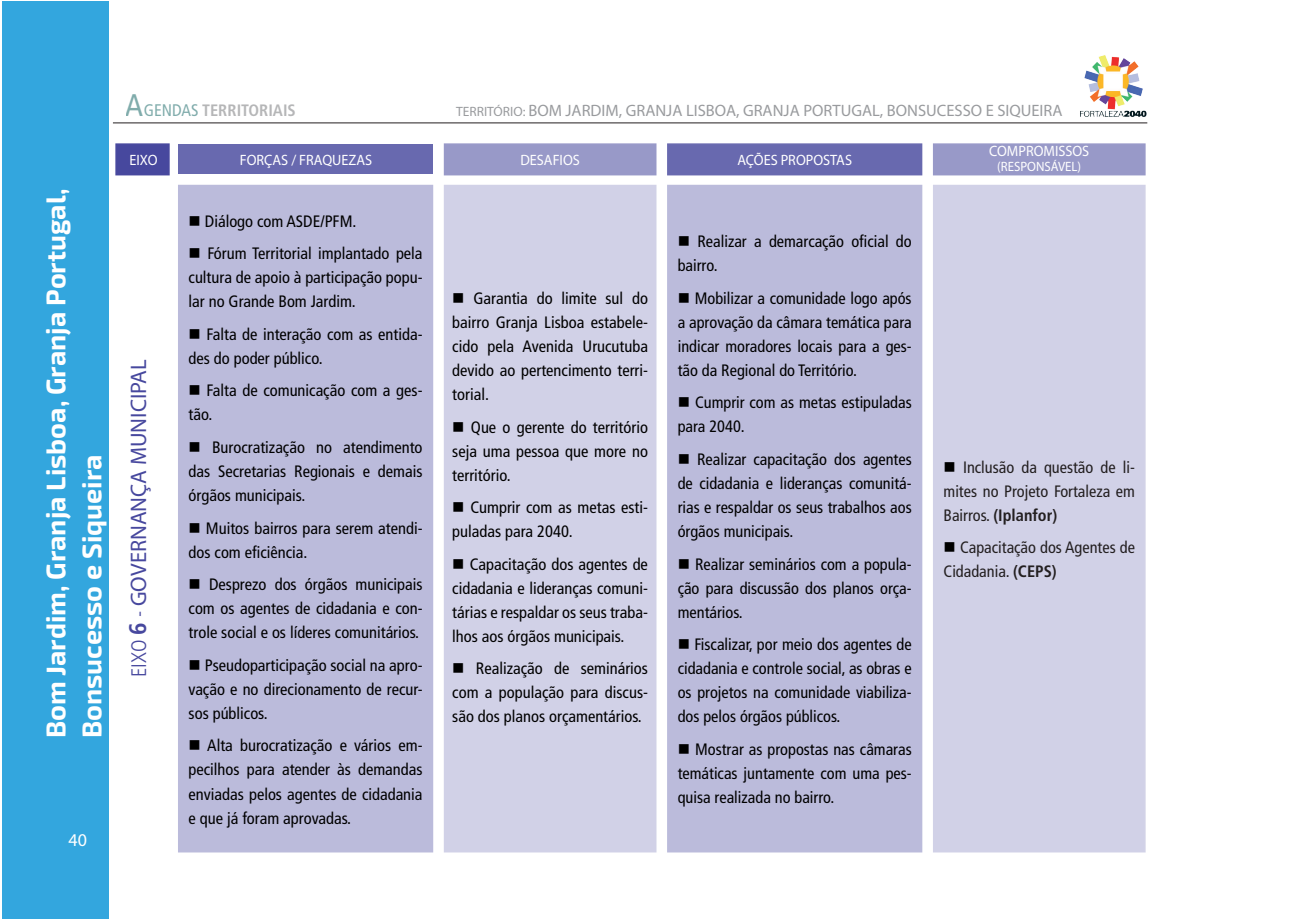
<style>
.page{position:relative;width:1289px;height:919px;background:#fff}
.page>*{position:absolute;margin:0;border:0;box-sizing:border-box;transform-origin:0 0}
.t1{font:700 27px/36px "Exo 2.0";color:#fff}
.t2{font:22.5px "Myriad Pro";color:#47489e}
.t3{font:18px "Myriad Pro";color:#fff}
.t4{font:condensed 16.5px/24px "Frutiger LT Std";color:#000;text-align:justify}
.t5{font:condensed 16.5px/24px "Frutiger LT Std";color:#231f20;text-align:justify}
.t6{font:16.5px "Myriad Pro";color:#999b9e}
.t7{font:700 condensed 16.5px "Frutiger LT Std";color:#6c6d70}
.t8{font:15px "Myriad Pro";color:#fff;scale:.95 1}
.t9{font:13.5px "Myriad Pro";color:#fff;scale:.95 1}
.s1{font-weight:400;font-size:31.2px;color:#025958}
.s2{font-weight:400;font-size:16.8px;color:#025958}
.s3{font-size:13.5px}
.s4{font-family:"Frutiger LT Std";font-weight:300;font-stretch:condensed;font-size:21px}
.s5{font-family:"Frutiger LT Std";font-weight:700;font-stretch:condensed;font-size:24px}
.s6{color:#000}
.s7{font-weight:700}
</style>
<div class="page">
<div style="left:2px;top:1px;width:107px;height:917px;background:#33a6de"></div>
<hr style="left:113px;top:122px;width:1034px;height:1px;background:#231f20">
<img style="left:1080px;top:55px;width:67px;height:62px">
<div style="left:932px;top:185px;width:213px;height:667px;background:#d1d1e7"></div>
<div style="left:667px;top:185px;width:255px;height:667px;background:#bbbbdb"></div>
<div style="left:444px;top:185px;width:212px;height:667px;background:#d1d1e7"></div>
<div style="left:178px;top:185px;width:255px;height:667px;background:#bbbbdb"></div>
<div style="left:179px;top:144px;width:254px;height:30px;background:#6869af"></div>
<div style="left:115px;top:143px;width:55px;height:32px;background:#47489e;border:2px solid #47489e"></div>
<div style="left:444px;top:143px;width:212px;height:32px;background:#9899c8"></div>
<div style="left:667px;top:143px;width:255px;height:32px;background:#6869af;border:2px solid #47489e"></div>
<div style="left:932px;top:143px;width:213px;height:32px;background:#9899c8"></div>
<h1 class="t1" style="left:39px;top:738px;width:550px;rotate:-90deg">Bom Jardim, Granja Lisboa, Granja Portugal,<br>Bonsucesso e Siqueira</h1>
<p class="t3" style="left:69px;top:828px;width:20px">40</p>
<p class="t7" style="left:126px;top:101px;width:171px"><span class="s1">A</span><span class="s2">GENDAS</span> TERRITORIAIS</p>
<p class="t6" style="left:456px;top:100px;width:608px"><span class="s3">TERRITÓRIO:</span> BOM JARDIM, GRANJA LISBOA, GRANJA PORTUGAL, BONSUCESSO E SIQUEIRA</p>
<p class="t8" style="left:130px;top:151px;width:31px">EIXO</p>
<p class="t8" style="left:240px;top:151px;width:141px">FORÇAS / FRAQUEZAS</p>
<p class="t8" style="left:520px;top:151px;width:64px">DESAFIOS</p>
<p class="t8" style="left:737px;top:151px;width:122px">AÇÕES PROPOSTAS</p>
<h2 class="t2" style="left:125px;top:677px;width:319px;rotate:-90deg"><span class="s4">EIXO</span> <span class="s5">6</span> <span class="s4">-</span> GOVERNANÇA MUNICIPAL</h2>
<p class="t4" style="left:189px;top:209px;width:169px">■ Diálogo com ASDE/PFM.</p>
<p class="t4" style="left:189px;top:241px;width:235px">■ Fórum Territorial implantado pela cultura de apoio à participação popu&shy;lar no Grande Bom Jardim.</p>
<p class="t4" style="left:189px;top:322px;width:235px">■ Falta de interação com as entida&shy;des do poder público.</p>
<p class="t4" style="left:189px;top:379px;width:235px">■ Falta de comunicação com a ges&shy;tão.</p>
<p class="t4" style="left:189px;top:435px;width:235px">■ Burocratização no atendimento das Secretarias Regionais e demais órgãos municipais.</p>
<p class="t4" style="left:189px;top:516px;width:235px">■ Muitos bairros para serem atendi&shy;dos com eficiência.</p>
<p class="t4" style="left:189px;top:572px;width:235px">■ Desprezo dos órgãos municipais com os agentes de cidadania e con&shy;trole social e os líderes comunitários.</p>
<p class="t4" style="left:189px;top:653px;width:235px">■ Pseudoparticipação social na apro&shy;vação e no direcionamento de recur&shy;sos públicos.</p>
<p class="t4" style="left:189px;top:733px;width:235px">■ Alta burocratização e vários em&shy;pecilhos para atender às demandas enviadas pelos agentes de cidadania e que já foram aprovadas.</p>
<p class="t4" style="left:452px;top:286px;width:197px">■ Garantia do limite sul do bairro Granja Lisboa estabele&shy;cido pela Avenida Urucutuba devido ao pertencimento terri&shy;torial.</p>
<p class="t4" style="left:452px;top:415px;width:197px">■ Que o gerente do território seja uma pessoa que more no território.</p>
<p class="t4" style="left:452px;top:495px;width:197px">■ Cumprir com as metas esti&shy;puladas para 2040.</p>
<p class="t4" style="left:452px;top:552px;width:197px">■ Capacitação dos agentes de cidadania e lideranças comuni&shy;tárias e respaldar os seus traba&shy;lhos aos órgãos municipais.</p>
<p class="t4" style="left:452px;top:656px;width:197px">■ Realização de seminários com a população para discus&shy;são dos planos orçamentários.</p>
<p class="t4" style="left:677px;top:229px;width:235px">■ Realizar a demarcação oficial do bairro.</p>
<p class="t4" style="left:677px;top:286px;width:235px">■ Mobilizar a comunidade logo após a aprovação da câmara temática para indicar moradores locais para a ges&shy;tão da Regional do Território.</p>
<p class="t4" style="left:677px;top:391px;width:235px">■ Cumprir com as metas estipuladas para 2040.</p>
<p class="t4" style="left:677px;top:447px;width:235px">■ Realizar capacitação dos agentes de cidadania e lideranças comunitá&shy;rias e respaldar os seus trabalhos aos órgãos municipais.</p>
<p class="t4" style="left:677px;top:552px;width:235px">■ Realizar seminários com a popula&shy;ção para discussão dos planos orça&shy;mentários.</p>
<p class="t4" style="left:677px;top:632px;width:235px">■ Fiscalizar, por meio dos agentes de cidadania e controle social, as obras e os projetos na comunidade viabiliza&shy;dos pelos órgãos públicos.</p>
<p class="t4" style="left:677px;top:737px;width:235px">■ Mostrar as propostas nas câmaras temáticas juntamente com uma pes&shy;quisa realizada no bairro.</p>
<p class="t8" style="left:989px;top:142px;width:107px">COMPROMISSOS</p>
<p class="t9" style="left:997px;top:158px;width:90px">(RESPONSÁVEL)</p>
<p class="t5" style="left:943px;top:455px;width:193px"><span class="s6">■</span> Inclusão da questão de li&shy;mites no Projeto Fortaleza em Bairros. <span class="s7">(Iplanfor)</span></p>
<p class="t5" style="left:943px;top:535px;width:193px"><span class="s6">■</span> Capacitação dos Agentes de<br>Cidadania. <span class="s7">(CEPS)</span></p>
</div>
